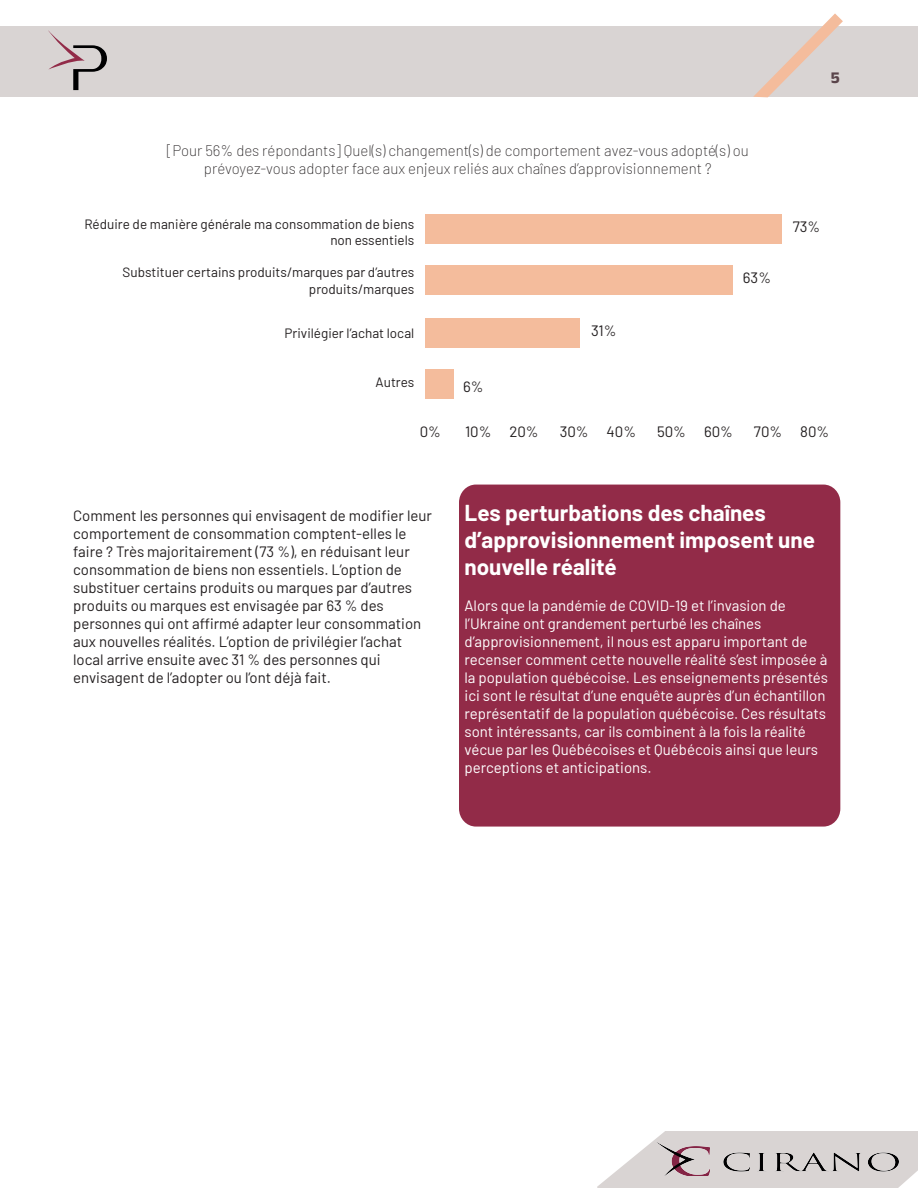
<style>
.page{position:relative;width:918px;height:1188px;background:#fff}
.page>*{position:absolute;margin:0;border:0;box-sizing:border-box;transform-origin:0 0}
.t1{font:700 22.5px/27px "Barlow";color:#fff}
.t2{font:700 16.5px "Anek Devanagari";color:#5a444a}
.t3{font:15px/18px "Barlow";color:#231f20}
.t4{font:15px/18px "Barlow";color:#fff}
.t5{font:200 15px/18px "Barlow";color:#231f20;text-align:center}
.t6{font:13.5px/16.2px "Barlow";color:#231f20;text-align:right}
</style>
<div class="page">
<div style="left:459px;top:485px;width:381px;height:342px;background:#922b48;border-radius:17px"></div>
<div style="left:0;top:26px;width:918px;height:71px;background:#d9d4d3"></div>
<svg style="left:753px;top:13px;width:90px;height:84px"></svg>
<svg style="left:48px;top:30px;width:59px;height:60px"></svg>
<svg style="left:597px;top:1131px;width:321px;height:57px"></svg>
<img style="left:656px;top:1142px;width:242px;height:34px">
<div style="left:425px;top:369px;width:29px;height:30px;background:#f4bc9c"></div>
<div style="left:425px;top:318px;width:155px;height:30px;background:#f4bc9c"></div>
<div style="left:425px;top:265px;width:308px;height:30px;background:#f4bc9c"></div>
<div style="left:425px;top:214px;width:357px;height:30px;background:#f4bc9c"></div>
<p class="t2" style="left:831px;top:68px;width:11px">5</p>
<p class="t5" style="left:167px;top:141px;width:583px">[Pour 56% des répondants] Quel(s) changement(s) de comportement avez-vous adopté(s) ou prévoyez-vous adopter face aux enjeux reliés aux chaînes d’approvisionnement ?</p>
<p class="t6" style="left:84px;top:215px;width:331px">Réduire de manière générale ma consommation de biens non essentiels</p>
<p class="t6" style="left:123px;top:263px;width:293px">Substituer certains produits/marques par d’autres produits/marques</p>
<p class="t6" style="left:285px;top:324px;width:131px">Privilégier l’achat local</p>
<p class="t6" style="left:376px;top:373px;width:40px">Autres</p>
<p class="t3" style="left:463px;top:376px;width:22px">6%</p>
<p class="t3" style="left:591px;top:320px;width:27px">31%</p>
<p class="t3" style="left:743px;top:268px;width:30px">63%</p>
<p class="t3" style="left:793px;top:216px;width:29px">73%</p>
<p class="t3" style="left:420px;top:421px;width:23px">0%</p>
<p class="t3" style="left:465px;top:421px;width:75px">10% 20%</p>
<p class="t3" style="left:560px;top:421px;width:78px">30% 40%</p>
<p class="t3" style="left:657px;top:421px;width:77px">50% 60%</p>
<p class="t3" style="left:754px;top:421px;width:77px">70% 80%</p>
<p class="t3" style="left:73px;top:506px;width:360px">Comment les personnes qui envisagent de modifier leur comportement de consommation comptent-elles le faire ? Très majoritairement (73 %), en réduisant leur consommation de biens non essentiels. L’option de substituer certains produits ou marques par d’autres produits ou marques est envisagée par 63 % des personnes qui ont affirmé adapter leur consommation aux nouvelles réalités. L’option de privilégier l’achat local arrive ensuite avec 31 % des personnes qui envisagent de l’adopter ou l’ont déjà fait.</p>
<h1 class="t1" style="left:465px;top:498px;width:352px">Les perturbations des chaînes d’approvisionnement imposent une nouvelle réalité</h1>
<p class="t4" style="left:465px;top:596px;width:365px">Alors que la pandémie de COVID-19 et l’invasion de l’Ukraine ont grandement perturbé les chaînes d’approvisionnement, il nous est apparu important de recenser comment cette nouvelle réalité s’est imposée à la population québécoise. Les enseignements présentés ici sont le résultat d’une enquête auprès d’un échantillon représentatif de la population québécoise. Ces résultats sont intéressants, car ils combinent à la fois la réalité vécue par les Québécoises et Québécois ainsi que leurs perceptions et anticipations.</p>
</div>
